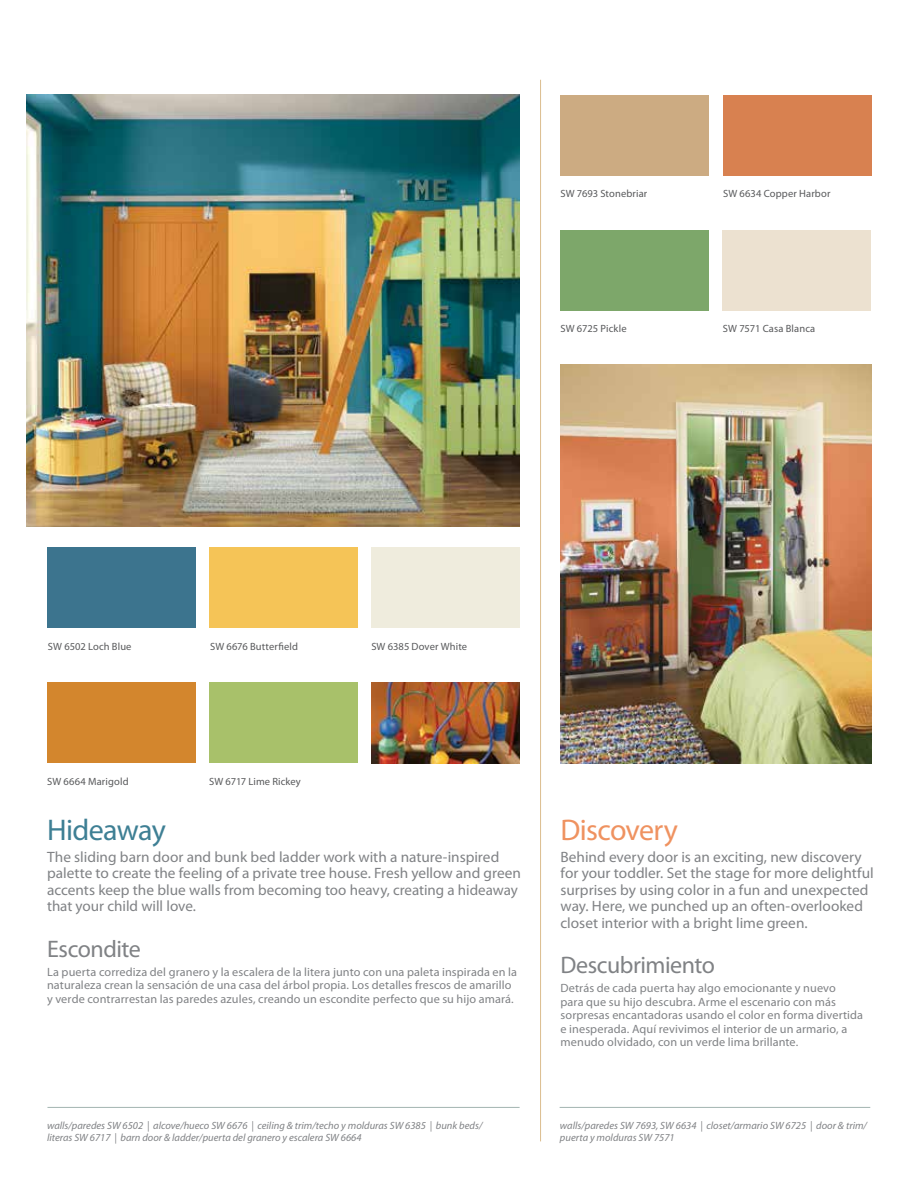
<style>
.page{position:relative;width:905px;height:1188px;background:#fff}
.page>*{position:absolute;margin:0;border:0;box-sizing:border-box;transform-origin:0 0}
.t1{font:30px "Myriad Pro";letter-spacing:-.02em;color:#ef9260}
.t2{font:30px "Myriad Pro";letter-spacing:-.02em;color:#3e7f94}
.t3{font:24px "Myriad Pro";letter-spacing:-.02em;color:#808285}
.t4{font:15px/16.5px "Myriad Pro";color:#808285}
.t5{font:12px/13.5px "Myriad Pro";letter-spacing:.01em;color:#808285}
.t6{font:italic 10.5px/12px "Myriad Pro";color:#808285}
.t7{font:10.5px "Myriad Pro";letter-spacing:.015em;color:#58595b}
</style>
<div class="page">
<img style="left:27px;top:95px;width:493px;height:432px">
<img style="left:560px;top:365px;width:311px;height:398px">
<img style="left:371px;top:682px;width:149px;height:81px">
<hr style="left:559px;top:1107px;width:311px;height:1px;background:#a3b4b1">
<hr style="left:47px;top:1107px;width:472px;height:1px;background:#a3b4b1">
<hr style="left:540px;top:80px;width:1px;height:1061px;background:#dcbd8e">
<div style="left:209px;top:547px;width:148px;height:81px;background:#f5c457"></div>
<div style="left:47px;top:547px;width:148px;height:81px;background:#3c748e"></div>
<div style="left:371px;top:547px;width:149px;height:81px;background:#efecdd"></div>
<div style="left:47px;top:682px;width:149px;height:81px;background:#d3862d"></div>
<div style="left:209px;top:682px;width:149px;height:81px;background:#a8c16a"></div>
<div style="left:722px;top:230px;width:148px;height:81px;background:#ece1d0"></div>
<div style="left:560px;top:230px;width:148px;height:81px;background:#7da76a"></div>
<div style="left:722px;top:95px;width:149px;height:81px;background:#d88150"></div>
<div style="left:560px;top:95px;width:149px;height:81px;background:#ccab82"></div>
<p class="t7" style="left:560px;top:187px;width:88px">SW 7693 Stonebriar</p>
<p class="t7" style="left:723px;top:187px;width:109px">SW 6634 Copper Harbor</p>
<p class="t7" style="left:560px;top:322px;width:68px">SW 6725 Pickle</p>
<p class="t7" style="left:723px;top:322px;width:94px">SW 7571 Casa Blanca</p>
<p class="t7" style="left:48px;top:640px;width:85px">SW 6502 Loch Blue</p>
<p class="t7" style="left:210px;top:640px;width:89px">SW 6676 Butterfield</p>
<p class="t7" style="left:371px;top:640px;width:97px">SW 6385 Dover White</p>
<p class="t7" style="left:47px;top:775px;width:83px">SW 6664 Marigold</p>
<p class="t7" style="left:209px;top:775px;width:93px">SW 6717 Lime Rickey</p>
<h1 class="t2" style="left:47px;top:811px;width:120px">Hideaway</h1>
<p class="t4" style="left:47px;top:848px;width:475px">The sliding barn door and bunk bed ladder work with a nature-inspired palette to create the feeling of a private tree house. Fresh yellow and green accents keep the blue walls from becoming too heavy, creating a hideaway that your child will love.</p>
<h2 class="t3" style="left:47px;top:934px;width:95px">Escondite</h2>
<p class="t5" style="left:47px;top:965px;width:471px">La puerta corrediza del granero y la escalera de la litera junto con una paleta inspirada en la naturaleza crean la sensación de una casa del árbol propia. Los detalles frescos de amarillo y verde contrarrestan las paredes azules, creando un escondite perfecto que su hijo amará.</p>
<h1 class="t1" style="left:560px;top:811px;width:119px">Discovery</h1>
<p class="t4" style="left:560px;top:848px;width:315px">Behind every door is an exciting, new discovery for your toddler. Set the stage for more delightful surprises by using color in a fun and unexpected way. Here, we punched up an often-overlooked closet interior with a bright lime green.</p>
<h2 class="t3" style="left:560px;top:950px;width:156px">Descubrimiento</h2>
<p class="t5" style="left:560px;top:981px;width:304px">Detrás de cada puerta hay algo emocionante y nuevo<br>para que su hijo descubra. Arme el escenario con más sorpresas encantadoras usando el color en forma divertida e inesperada. Aquí revivimos el interior de un armario, a menudo olvidado, con un verde lima brillante.</p>
<p class="t6" style="left:47px;top:1119px;width:437px">walls/paredes SW 6502 | alcove/hueco SW 6676 | ceiling &amp; trim/techo y molduras SW 6385 | bunk beds/ literas SW 6717 | barn door &amp; ladder/puerta del granero y escalera SW 6664</p>
<p class="t6" style="left:560px;top:1119px;width:308px">walls/paredes SW 7693, SW 6634 | closet/armario SW 6725 | door &amp; trim/ puerta y molduras SW 7571</p>
</div>
